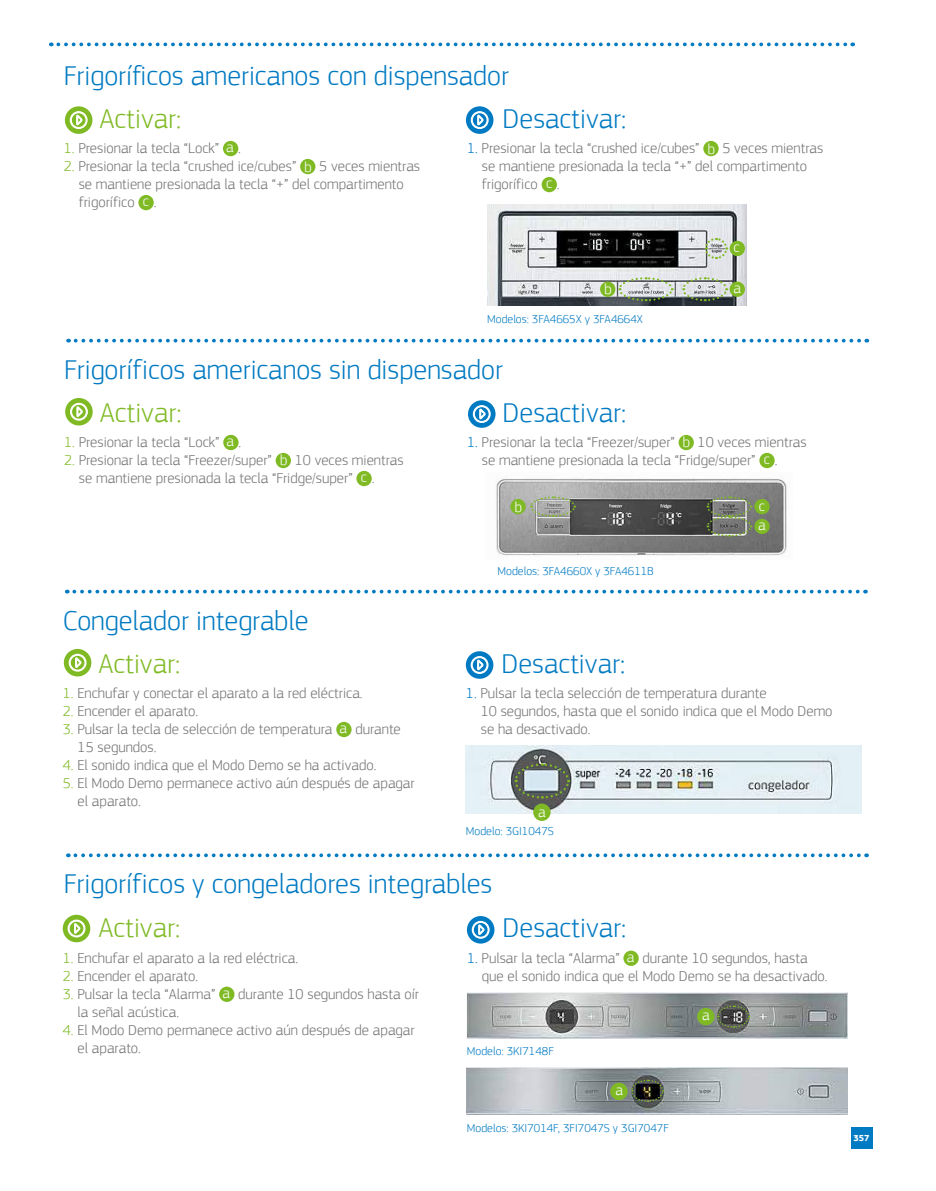
<style>
.page{position:relative;width:936px;height:1191px;background:#fff}
.page>*{position:absolute;margin:0;border:0;box-sizing:border-box;transform-origin:0 0}
.t1{font:300 28.5px "PF Square Sans Pro";color:#007ac2}
.t2{font:300 28.5px "PF Square Sans Pro";color:#7fba25}
.t3{font:300 15px/18px "PF Square Sans Pro";color:#747272}
.t4{font:300 15px "PF Square Sans Pro";color:#fff}
.t5{font:300 12px "PF Square Sans Pro";color:#007ac2}
.t6{font:700 9px "PF Square Sans Pro";color:#fff}
.s1{color:#7fba25}
.s2{color:#fff}
.s3{color:#007ac2}
</style>
<div class="page">
<div style="left:850px;top:1127px;width:22px;height:21px;background:#007ac2"></div>
<div style="left:678px;top:435px;width:15px;height:15px;background:#7fba25;border-radius:50%"></div>
<div style="left:759px;top:453px;width:15px;height:15px;background:#7fba25;border-radius:50%"></div>
<svg style="left:58px;top:43px;width:795px;height:3px"></svg>
<img style="left:467px;top:1067px;width:380px;height:47px">
<div style="left:219px;top:986px;width:15px;height:16px;background:#7fba25;border-radius:50%"></div>
<div style="left:610px;top:1082px;width:17px;height:18px;background:#7fba25;border-radius:50%"></div>
<svg style="left:62px;top:914px;width:29px;height:28px"></svg>
<svg style="left:67px;top:919px;width:19px;height:18px"></svg>
<img style="left:467px;top:992px;width:380px;height:46px">
<div style="left:697px;top:1008px;width:17px;height:17px;background:#7fba25;border-radius:50%"></div>
<svg style="left:716px;top:1004px;width:34px;height:24px"></svg>
<svg style="left:630px;top:1078px;width:34px;height:24px"></svg>
<svg style="left:74px;top:590px;width:791px;height:3px"></svg>
<svg style="left:75px;top:853px;width:792px;height:4px"></svg>
<div style="left:336px;top:722px;width:15px;height:15px;background:#7fba25;border-radius:50%"></div>
<div style="left:703px;top:141px;width:15px;height:15px;background:#7fba25;border-radius:50%"></div>
<div style="left:541px;top:177px;width:16px;height:15px;background:#7fba25;border-radius:50%"></div>
<div style="left:623px;top:950px;width:15px;height:16px;background:#7fba25;border-radius:50%"></div>
<svg style="left:465px;top:651px;width:28px;height:28px"></svg>
<svg style="left:470px;top:656px;width:18px;height:18px"></svg>
<svg style="left:466px;top:915px;width:28px;height:29px"></svg>
<svg style="left:471px;top:920px;width:18px;height:19px"></svg>
<svg style="left:63px;top:648px;width:29px;height:29px"></svg>
<svg style="left:69px;top:653px;width:18px;height:19px"></svg>
<img style="left:466px;top:745px;width:395px;height:68px">
<svg style="left:513px;top:762px;width:57px;height:37px;background:#858f8a"></svg>
<div style="left:533px;top:803px;width:17px;height:18px;background:#7fba25;border-radius:50%"></div>
<div style="left:223px;top:141px;width:15px;height:15px;background:#7fba25;border-radius:50%"></div>
<div style="left:300px;top:159px;width:15px;height:15px;background:#7fba25;border-radius:50%"></div>
<div style="left:138px;top:195px;width:16px;height:15px;background:#7fba25;border-radius:50%"></div>
<img style="left:487px;top:204px;width:259px;height:101px">
<svg style="left:681px;top:276px;width:47px;height:26px"></svg>
<svg style="left:617px;top:276px;width:57px;height:26px"></svg>
<svg style="left:703px;top:237px;width:25px;height:23px"></svg>
<div style="left:729px;top:281px;width:16px;height:16px;background:#7fba25;border-radius:50%"></div>
<div style="left:729px;top:241px;width:16px;height:15px;background:#7fba25;border-radius:50%"></div>
<div style="left:600px;top:281px;width:15px;height:16px;background:#7fba25;border-radius:50%"></div>
<svg style="left:465px;top:106px;width:28px;height:28px"></svg>
<svg style="left:470px;top:111px;width:18px;height:18px"></svg>
<div style="left:65px;top:106px;width:28px;height:28px;background:#7fba25;border-radius:50%"></div>
<svg style="left:70px;top:111px;width:18px;height:18px"></svg>
<svg style="left:76px;top:339px;width:791px;height:3px"></svg>
<div style="left:223px;top:435px;width:15px;height:15px;background:#7fba25;border-radius:50%"></div>
<div style="left:275px;top:453px;width:16px;height:15px;background:#7fba25;border-radius:50%"></div>
<div style="left:356px;top:471px;width:16px;height:15px;background:#7fba25;border-radius:50%"></div>
<svg style="left:467px;top:400px;width:29px;height:28px"></svg>
<svg style="left:472px;top:405px;width:19px;height:18px"></svg>
<div style="left:65px;top:398px;width:28px;height:28px;background:#7fba25;border-radius:50%"></div>
<svg style="left:70px;top:403px;width:18px;height:18px"></svg>
<img style="left:496px;top:478px;width:291px;height:79px">
<svg style="left:529px;top:495px;width:47px;height:23px"></svg>
<svg style="left:705px;top:495px;width:47px;height:42px;background:#7a7e73"></svg>
<div style="left:754px;top:519px;width:15px;height:15px;background:#7fba25;border-radius:50%"></div>
<div style="left:510px;top:499px;width:15px;height:15px;background:#7fba25;border-radius:50%"></div>
<div style="left:754px;top:499px;width:15px;height:15px;background:#7fba25;border-radius:50%"></div>
<h1 class="t1" style="left:64px;top:59px;width:446px">Frigoríficos americanos con dispensador</h1>
<h1 class="t2" style="left:99px;top:102px;width:83px">Activar:</h1>
<p class="t3" style="left:64px;top:139px;width:179px"><span class="s1">1.</span> Presionar la tecla “Lock” <span class="s2">a</span> .</p>
<p class="t3" style="left:79px;top:157px;width:343px;text-indent:-15px"><span class="s1">2.</span> Presionar la tecla “crushed ice/cubes” <span class="s2">b</span> 5 veces mientras se mantiene presionada la tecla “+” del compartimento frigorífico <span class="s2">c</span> .</p>
<h1 class="t1" style="left:502px;top:102px;width:125px">Desactivar:</h1>
<p class="t3" style="left:482px;top:139px;width:343px;text-indent:-15px"><span class="s3">1.</span> Presionar la tecla “crushed ice/cubes” <span class="s2">b</span> 5 veces mientras se mantiene presionada la tecla “+” del compartimento frigorífico <span class="s2">c</span> .</p>
<p class="t4" style="left:604px;top:280px;width:9px">b</p>
<p class="t5" style="left:487px;top:312px;width:157px">Modelos: 3FA4665X y 3FA4664X</p>
<p class="t4" style="left:733px;top:238px;width:8px">c</p>
<p class="t4" style="left:733px;top:279px;width:9px">a</p>
<h1 class="t1" style="left:64px;top:353px;width:440px">Frigoríficos americanos sin dispensador</h1>
<h1 class="t2" style="left:100px;top:395px;width:83px">Activar:</h1>
<p class="t3" style="left:64px;top:433px;width:179px"><span class="s1">1.</span> Presionar la tecla “Lock” <span class="s2">a</span> .</p>
<p class="t3" style="left:79px;top:451px;width:326px;text-indent:-15px"><span class="s1">2.</span> Presionar la tecla “Freezer/super” <span class="s2">b</span> 10 veces mientras se mantiene presionada la tecla “Fridge/super” <span class="s2">c</span> .</p>
<h1 class="t1" style="left:502px;top:395px;width:125px">Desactivar:</h1>
<p class="t3" style="left:482px;top:433px;width:326px;text-indent:-15px"><span class="s3">1.</span> Presionar la tecla “Freezer/super” <span class="s2">b</span> 10 veces mientras se mantiene presionada la tecla “Fridge/super” <span class="s2">c</span> .</p>
<p class="t4" style="left:514px;top:498px;width:9px">b</p>
<p class="t4" style="left:758px;top:497px;width:8px">c</p>
<h1 class="t1" style="left:63px;top:603px;width:247px">Congelador integrable</h1>
<h1 class="t2" style="left:98px;top:646px;width:83px">Activar:</h1>
<p class="t3" style="left:63px;top:684px;width:301px"><span class="s1">1.</span> Enchufar y conectar el aparato a la red eléctrica.</p>
<p class="t3" style="left:63px;top:702px;width:137px"><span class="s1">2.</span> Encender el aparato.</p>
<p class="t3" style="left:78px;top:720px;width:325px;text-indent:-15px"><span class="s1">3.</span> Pulsar la tecla de selección de temperatura <span class="s2">a</span> durante<br>15 segundos.</p>
<p class="t3" style="left:63px;top:756px;width:315px"><span class="s1">4.</span> El sonido indica que el Modo Demo se ha activado.</p>
<p class="t3" style="left:78px;top:774px;width:338px;text-indent:-15px"><span class="s1">5.</span> El Modo Demo permanece activo aún después de apagar el aparato.</p>
<p class="t5" style="left:497px;top:564px;width:158px">Modelos: 3FA4660X y 3FA4611B</p>
<p class="t4" style="left:758px;top:516px;width:9px">a</p>
<h1 class="t1" style="left:501px;top:646px;width:125px">Desactivar:</h1>
<p class="t3" style="left:481px;top:684px;width:353px;text-indent:-15px"><span class="s3">1.</span> Pulsar la tecla selección de temperatura durante<br>10 segundos, hasta que el sonido indica que el Modo Demo se ha desactivado.</p>
<p class="t4" style="left:538px;top:803px;width:9px">a</p>
<p class="t5" style="left:466px;top:824px;width:90px">Modelo: 3GI1047S</p>
<h1 class="t1" style="left:64px;top:867px;width:430px">Frigoríficos y congeladores integrables</h1>
<h1 class="t2" style="left:98px;top:911px;width:83px">Activar:</h1>
<p class="t3" style="left:63px;top:949px;width:237px"><span class="s1">1.</span> Enchufar el aparato a la red eléctrica.</p>
<p class="t3" style="left:63px;top:967px;width:137px"><span class="s1">2.</span> Encender el aparato.</p>
<p class="t3" style="left:78px;top:985px;width:343px;text-indent:-15px"><span class="s1">3.</span> Pulsar la tecla “Alarma” <span class="s2">a</span> durante 10 segundos hasta oír la señal acústica.</p>
<p class="t3" style="left:78px;top:1021px;width:338px;text-indent:-15px"><span class="s1">4.</span> El Modo Demo permanece activo aún después de apagar el aparato.</p>
<h1 class="t1" style="left:502px;top:911px;width:125px">Desactivar:</h1>
<p class="t3" style="left:482px;top:949px;width:347px;text-indent:-15px"><span class="s3">1.</span> Pulsar la tecla “Alarma” <span class="s2">a</span> durante 10 segundos, hasta que el sonido indica que el Modo Demo se ha desactivado.</p>
<p class="t5" style="left:467px;top:1044px;width:88px">Modelo: 3KI7148F</p>
<p class="t4" style="left:615px;top:1081px;width:9px">a</p>
<p class="t5" style="left:467px;top:1121px;width:203px">Modelos: 3KI7014F, 3FI7047S y 3GI7047F</p>
<p class="t4" style="left:702px;top:1006px;width:9px">a</p>
<p class="t6" style="left:853px;top:1132px;width:18px">357</p>
</div>
